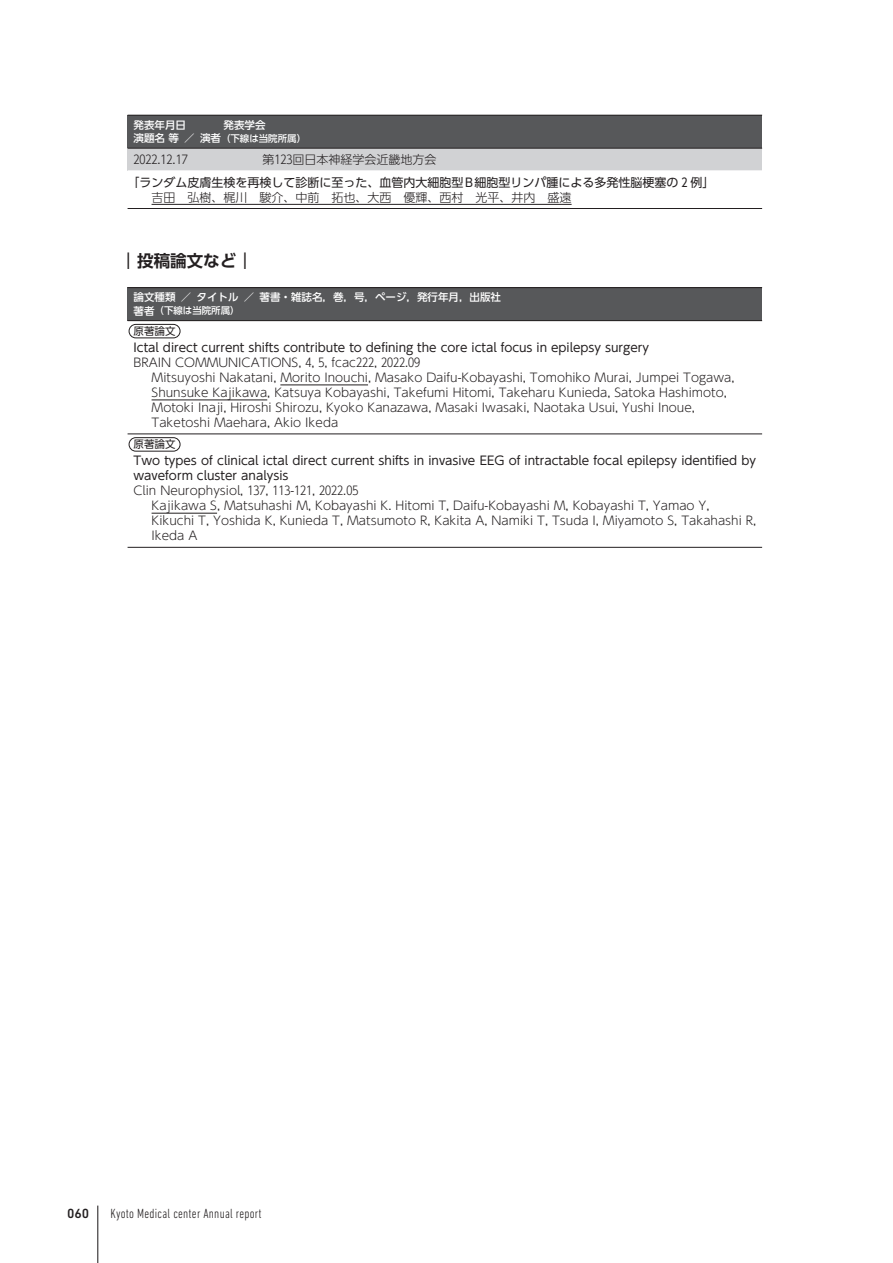
<style>
.page{position:relative;width:893px;height:1263px;background:#fff}
.page>*{position:absolute;margin:0;border:0;box-sizing:border-box;transform-origin:0 0}
.t1{font:700 16.5px "UD Shin Go Pr 6 De";color:#231f20}
.t2{font:300 condensed 13.5px "DIN Next LT Pro";letter-spacing:.02em;color:#231f20}
.t3{font:500 13.5px "DIN Next LT Pro";color:#231f20}
.t4{font:300 12px/15px "UD Shin Go Pr 6";color:#231f20}
.t5{font:12px/15px "UD Shin Go Pr 6";color:#231f20}
.t6{font:500 10.5px "UD Shin Go Pr 6";color:#fff}
.t7{font:10.5px "UD Shin Go Pr 6";color:#231f20}
.t8{font:500 9.45px "UD Shin Go Pr 6";color:#fff}
.s1{font-size:10.5px}
</style>
<div class="page">
<div style="left:128px;top:115px;width:634px;height:33px;background:#57585a"></div>
<div style="left:128px;top:148px;width:634px;height:23px;background:#d1d2d4"></div>
<hr style="left:128px;top:208px;width:634px;height:1px;background:#231f20">
<hr style="left:128px;top:115px;width:634px;height:1px;background:#231f20">
<hr style="left:128px;top:148px;width:634px;height:1px;background:#231f20">
<hr style="left:152px;top:204px;width:420px;height:1px;background:#231f20">
<div style="left:128px;top:288px;width:634px;height:33px;background:#57585a"></div>
<hr style="left:128px;top:547px;width:634px;height:1px;background:#231f20">
<hr style="left:128px;top:287px;width:634px;height:1px;background:#231f20">
<hr style="left:128px;top:320px;width:634px;height:1px;background:#231f20">
<hr style="left:128px;top:434px;width:634px;height:1px;background:#231f20">
<div style="left:129px;top:324px;width:51px;height:14px;border:1px solid #231f20;border-radius:7px"></div>
<hr style="left:280px;top:384px;width:88px;height:1px;background:#231f20">
<hr style="left:152px;top:399px;width:115px;height:1px;background:#231f20">
<div style="left:129px;top:437px;width:51px;height:14px;border:1px solid #231f20;border-radius:7px"></div>
<hr style="left:152px;top:513px;width:65px;height:1px;background:#231f20">
<hr style="left:97px;top:1205px;width:1px;height:58px;background:#231f20">
<p class="t6" style="left:134px;top:116px;width:54px">発表年月日</p>
<p class="t6" style="left:224px;top:116px;width:43px">発表学会</p>
<p class="t8" style="left:134px;top:131px;width:174px"><span class="s1">演題名 等 ／ 演者</span>（下線は当院所属）</p>
<p class="t4" style="left:134px;top:152px;width:56px">2022.12.17</p>
<p class="t4" style="left:263px;top:152px;width:175px">第123回日本神経学会近畿地方会</p>
<p class="t5" style="left:128px;top:174px;width:588px">「ランダム皮膚生検を再検して診断に至った、血管内大細胞型B細胞型リンパ腫による多発性脳梗塞の 2 例」</p>
<p class="t4" style="left:152px;top:189px;width:421px">吉田　弘樹、梶川　駿介、中前　拓也、大西　優輝、西村　光平、井内　盛遠</p>
<h1 class="t1" style="left:120px;top:248px;width:135px">｜投稿論文など｜</h1>
<p class="t6" style="left:134px;top:289px;width:369px">論文種類 ／ タイトル ／ 著書・雑誌名，巻，号，ページ，発行年月，出版社</p>
<p class="t8" style="left:134px;top:303px;width:108px"><span class="s1">著者</span>（下線は当院所属）</p>
<p class="t7" style="left:134px;top:323px;width:43px">原著論文</p>
<p class="t5" style="left:134px;top:340px;width:517px">Ictal direct current shifts contribute to defining the core ictal focus in epilepsy surgery</p>
<p class="t4" style="left:152px;top:355px;width:584px;text-indent:-18px">BRAIN COMMUNICATIONS, 4, 5, fcac222, 2022.09<br>Mitsuyoshi Nakatani, Morito Inouchi, Masako Daifu-Kobayashi, Tomohiko Murai, Jumpei Togawa, Shunsuke Kajikawa, Katsuya Kobayashi, Takefumi Hitomi, Takeharu Kunieda, Satoka Hashimoto, Motoki Inaji, Hiroshi Shirozu, Kyoko Kanazawa, Masaki Iwasaki, Naotaka Usui, Yushi Inoue, Taketoshi Maehara, Akio Ikeda</p>
<p class="t7" style="left:134px;top:436px;width:43px">原著論文</p>
<p class="t5" style="left:134px;top:453px;width:624px">Two types of clinical ictal direct current shifts in invasive EEG of intractable focal epilepsy identified by waveform cluster analysis</p>
<p class="t4" style="left:152px;top:483px;width:606px;text-indent:-18px">Clin Neurophysiol, 137, 113-121, 2022.05<br>Kajikawa S, Matsuhashi M, Kobayashi K. Hitomi T, Daifu-Kobayashi M, Kobayashi T, Yamao Y,<br>Kikuchi T, Yoshida K, Kunieda T, Matsumoto R, Kakita A, Namiki T, Tsuda I, Miyamoto S, Takahashi R, Ikeda A</p>
<p class="t3" style="left:67px;top:1206px;width:24px">060</p>
<p class="t2" style="left:111px;top:1206px;width:153px">Kyoto Medical center Annual report</p>
</div>
